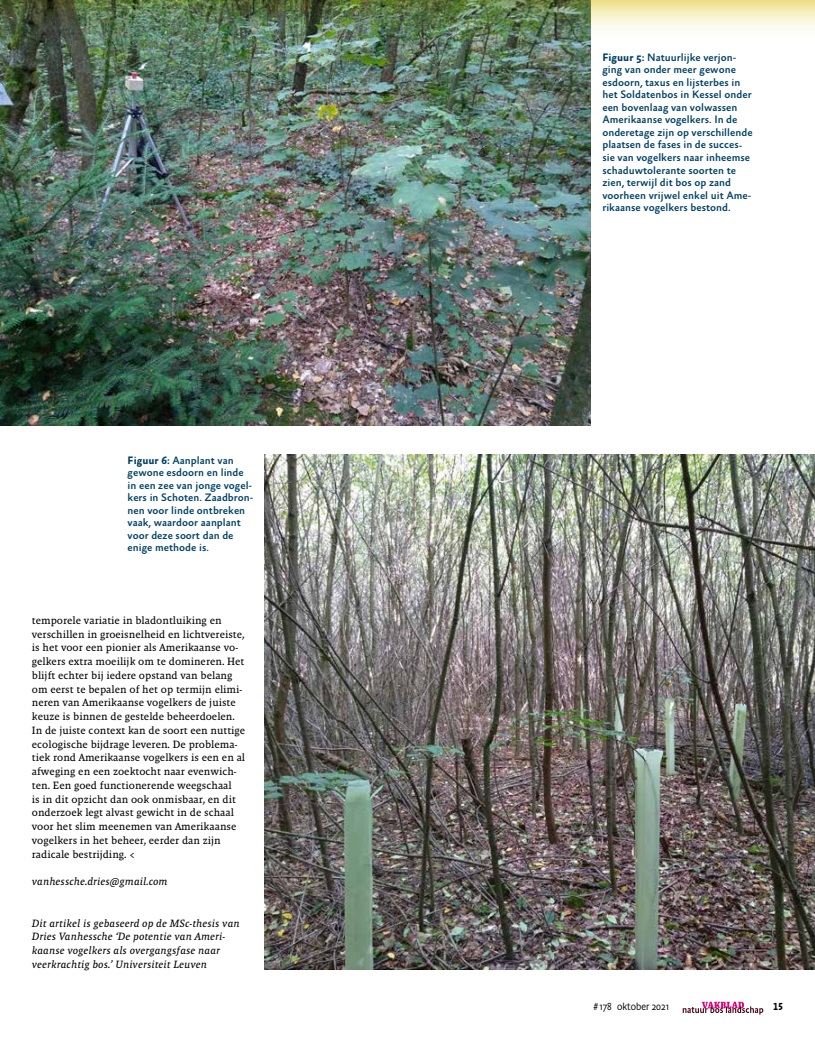
<style>
.page{position:relative;width:815px;height:1046px;background:#fff}
.page>*{position:absolute;margin:0;border:0;box-sizing:border-box;transform-origin:0 0}
.t1{font:500 11px/12.5px "Absara Sans";color:#004166}
.t2{font:10.75px/13.8px "Malaga Reg";color:#000}
.t3{font:italic 10.75px/13.8px "Malaga Reg";color:#000}
.t4{font:300 10.38px "Absara Sans Head";color:#000}
.t5{font:500 10.38px "Absara Sans TF Head";color:#000}
.s1{font-weight:700}
</style>
<div class="page">
<svg style="left:683px;top:1001px;width:80px;height:13px"></svg>
<img style="left:0;top:53px;width:591px;height:372px">
<img style="left:265px;top:454px;width:550px;height:514px">
<img style="left:0;top:0;width:815px;height:53px">
<p class="t1" style="left:128px;top:454px;width:127px"><span class="s1">Figuur 6:</span> Aanplant van gewone esdoorn en linde in een zee van jonge vogel&shy;kers in Schoten. Zaadbron&shy;nen voor linde ontbreken vaak, waardoor aanplant voor deze soort dan de enige methode is.</p>
<p class="t2" style="left:32px;top:613px;width:215px">temporele variatie in bladontluiking en verschillen in groeisnelheid en lichtvereiste, is het voor een pionier als Amerikaanse vo&shy;gelkers extra moeilijk om te domineren. Het blijft echter bij iedere opstand van belang om eerst te bepalen of het op termijn elimi&shy;neren van Amerikaanse vogelkers de juiste keuze is binnen de gestelde beheerdoelen.<br>In de juiste context kan de soort een nuttige ecologische bijdrage leveren. De problema&shy;tiek rond Amerikaanse vogelkers is een en al afweging en een zoektocht naar evenwich&shy;ten. Een goed functionerende weegschaal<br>is in dit opzicht dan ook onmisbaar, en dit onderzoek legt alvast gewicht in de schaal voor het slim meenemen van Amerikaanse vogelkers in het beheer, eerder dan zijn radicale bestrijding. &lt;</p>
<p class="t3" style="left:32px;top:874px;width:137px">vanhessche.dries@gmail.com</p>
<p class="t3" style="left:32px;top:915px;width:209px">Dit artikel is gebaseerd op de MSc-thesis van Dries Vanhessche ‘De potentie van Ameri&shy;kaanse vogelkers als overgangsfase naar veerkrachtig bos.’ Universiteit Leuven</p>
<p class="t1" style="left:602px;top:52px;width:152px"><span class="s1">Figuur 5:</span> Natuurlijke verjon&shy;ging van onder meer gewone esdoorn, taxus en lijsterbes in het Soldatenbos in Kessel onder een bovenlaag van volwassen<br>Amerikaanse vogelkers. In de onderetage zijn op verschillende plaatsen de fases in de succes&shy;sie van vogelkers naar inheemse schaduwtolerante soorten te zien, terwijl dit bos op zand voorheen vrijwel enkel uit Ame&shy;rikaanse vogelkers bestond.</p>
<p class="t4" style="left:593px;top:999px;width:77px"># 178 oktober 2021</p>
<p class="t5" style="left:773px;top:999px;width:11px">15</p>
</div>
